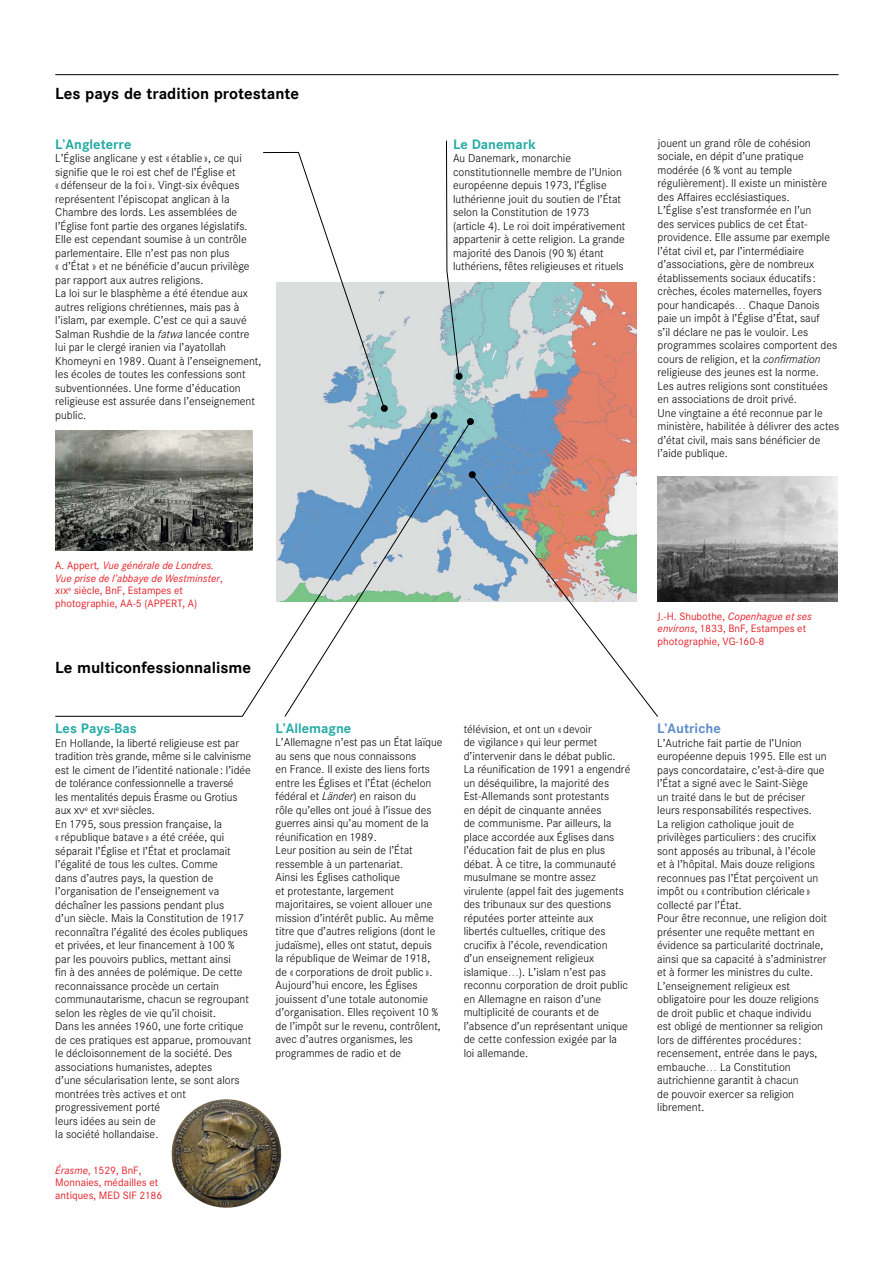
<style>
.page{position:relative;width:893px;height:1263px;background:#fff}
.page>*{position:absolute;margin:0;border:0;box-sizing:border-box;transform-origin:0 0}
.t1{font:700 15.75px "Corporate SBQ3";color:#000}
.t2{font:700 13.5px "Corporate SBQ3";color:#26aba5}
.t3{font:700 13.5px "Corporate SBQ3";color:#5d8cc9}
.t4{font:300 11.25px/13.5px "Corporate SBQ3";color:#000}
.t5{font:10.5px/12.8px "Corporate SBQ3";color:#e31f27}
.s1{font-style:italic}
.s2{font-family:"Corporate Expert SBQ4"}
</style>
<div class="page">
<hr style="left:55px;top:74px;width:783px;height:1px;background:#000">
<img style="left:276px;top:282px;width:360px;height:192px">
<img style="left:658px;top:477px;width:180px;height:124px">
<div style="left:381px;top:405px;width:7px;height:7px;background:#000;border-radius:50%"></div>
<svg style="left:263px;top:152px;width:122px;height:257px"></svg>
<div style="left:430px;top:412px;width:7px;height:7px;background:#000;border-radius:50%"></div>
<svg style="left:55px;top:415px;width:380px;height:302px"></svg>
<div style="left:469px;top:471px;width:7px;height:7px;background:#000;border-radius:50%"></div>
<svg style="left:471px;top:474px;width:187px;height:243px"></svg>
<div style="left:467px;top:418px;width:7px;height:7px;background:#000;border-radius:50%"></div>
<svg style="left:284px;top:421px;width:187px;height:296px"></svg>
<div style="left:456px;top:373px;width:7px;height:7px;background:#000;border-radius:50%"></div>
<svg style="left:446px;top:140px;width:14px;height:237px"></svg>
<img style="left:55px;top:430px;width:198px;height:121px">
<img style="left:172px;top:1099px;width:109px;height:109px">
<h1 class="t1" style="left:55px;top:84px;width:245px">Les pays de tradition protestante</h1>
<p class="t2" style="left:55px;top:136px;width:78px">L’Angleterre</p>
<p class="t4" style="left:55px;top:151px;width:208px">L’Église anglicane y est «établie», ce qui signifie que le roi est chef de l’Église et «défenseur de la foi». Vingt-six évêques représentent l’épiscopat anglican à la Chambre des lords. Les assemblées de l’Église font partie des organes législatifs.<br>Elle est cependant soumise à un contrôle parlementaire. Elle n’est pas non plus<br>« d’État » et ne bénéficie d’aucun privilège par rapport aux autres religions.<br>La loi sur le blasphème a été étendue aux autres religions chrétiennes, mais pas à l’islam, par exemple. C’est ce qui a sauvé Salman Rushdie de la <span class="s1">fatwa</span> lancée contre lui par le clergé iranien via l’ayatollah Khomeyni en 1989. Quant à l’enseignement, les écoles de toutes les confessions sont subventionnées. Une forme d’éducation religieuse est assurée dans l’enseignement public.</p>
<p class="t2" style="left:453px;top:136px;width:84px">Le Danemark</p>
<p class="t4" style="left:453px;top:151px;width:174px">Au Danemark, monarchie constitutionnelle membre de l’Union européenne depuis 1973, l’Église luthérienne jouit du soutien de l’État selon la Constitution de 1973<br>(article 4). Le roi doit impérativement appartenir à cette religion. La grande majorité des Danois (90 %) étant luthériens, fêtes religieuses et rituels</p>
<p class="t4" style="left:658px;top:136px;width:183px">jouent un grand rôle de cohésion sociale, en dépit d’une pratique modérée (6 % vont au temple régulièrement). Il existe un ministère des Affaires ecclésiastiques.<br>L’Église s’est transformée en l’un<br>des services publics de cet État&shy;providence. Elle assume par exemple l’état civil et, par l’intermédiaire d’associations, gère de nombreux établissements sociaux éducatifs : crèches, écoles maternelles, foyers pour handicapés… Chaque Danois paie un impôt à l’Église d’État, sauf<br>s’il déclare ne pas le vouloir. Les programmes scolaires comportent des cours de religion, et la <span class="s1">confirmation </span>religieuse des jeunes est la norme.<br>Les autres religions sont constituées en associations de droit privé.<br>Une vingtaine a été reconnue par le ministère, habilitée à délivrer des actes d’état civil, mais sans bénéficier de l’aide publique.</p>
<p class="t5" style="left:55px;top:559px;width:169px">A. Appert<span class="s1">, Vue générale de Londres.<br>Vue prise de l’abbaye de Westminster</span>, <span class="s2">xix</span><sup>e</sup> siècle, BnF, Estampes et photographie, AA-5 (APPERT, A)</p>
<h1 class="t1" style="left:55px;top:658px;width:197px">Le multiconfessionnalisme</h1>
<p class="t2" style="left:55px;top:720px;width:83px">Les Pays-Bas</p>
<p class="t4" style="left:55px;top:736px;width:198px">En Hollande, la liberté religieuse est par tradition très grande, même si le calvinisme est le ciment de l’identité nationale: l’idée de tolérance confessionnelle a traversé<br>les mentalités depuis Érasme ou Grotius aux <span class="s2">xv</span><sup>e</sup> et <span class="s2">xvi</span><sup>e</sup> siècles.<br>En 1795, sous pression française, la «république batave» a été créée, qui séparait l’Église et l’État et proclamait l’égalité de tous les cultes. Comme<br>dans d’autres pays, la question de l’organisation de l’enseignement va déchaîner les passions pendant plus<br>d’un siècle. Mais la Constitution de 1917 reconnaîtra l’égalité des écoles publiques et privées, et leur financement à 100 % par les pouvoirs publics, mettant ainsi<br>fin à des années de polémique. De cette reconnaissance procède un certain communautarisme, chacun se regroupant selon les règles de vie qu’il choisit.<br>Dans les années 1960, une forte critique de ces pratiques est apparue, promouvant le décloisonnement de la société. Des associations humanistes, adeptes<br>d’une sécularisation lente, se sont alors montrées très actives et ont progressivement porté<br>leurs idées au sein de<br>la société hollandaise.</p>
<p class="t5" style="left:55px;top:1163px;width:109px"><span class="s1">Érasme</span>, 1529, BnF,<br>Monnaies, médailles et antiques, MED SIF 2186</p>
<p class="t2" style="left:275px;top:720px;width:77px">L’Allemagne</p>
<p class="t4" style="left:275px;top:736px;width:168px">L’Allemagne n’est pas un État laïque au sens que nous connaissons<br>en France. Il existe des liens forts entre les Églises et l’État (échelon fédéral et <span class="s1">Länder</span>) en raison du<br>rôle qu’elles ont joué à l’issue des guerres ainsi qu’au moment de la réunification en 1989.<br>Leur position au sein de l’État ressemble à un partenariat.<br>Ainsi les Églises catholique<br>et protestante, largement majoritaires, se voient allouer une mission d’intérêt public. Au même titre que d’autres religions (dont le judaïsme), elles ont statut, depuis la république de Weimar de 1918, de « corporations de droit public ».<br>Aujourd’hui encore, les Églises jouissent d’une totale autonomie d’organisation. Elles reçoivent 10 % de l’impôt sur le revenu, contrôlent, avec d’autres organismes, les programmes de radio et de</p>
<p class="t4" style="left:464px;top:722px;width:168px">télévision, et ont un «devoir<br>de vigilance» qui leur permet d’intervenir dans le débat public.<br>La réunification de 1991 a engendré un déséquilibre, la majorité des<br>Est-Allemands sont protestants<br>en dépit de cinquante années<br>de communisme. Par ailleurs, la place accordée aux Églises dans l’éducation fait de plus en plus débat. À ce titre, la communauté musulmane se montre assez virulente (appel fait des jugements des tribunaux sur des questions réputées porter atteinte aux libertés cultuelles, critique des crucifix à l’école, revendication d’un enseignement religieux islamique…). L’islam n’est pas reconnu corporation de droit public en Allemagne en raison d’une multiplicité de courants et de l’absence d’un représentant unique de cette confession exigée par la loi allemande.</p>
<p class="t5" style="left:658px;top:610px;width:156px">J.-H. Shubothe, <span class="s1">Copenhague et ses environs</span>, 1833, BnF, Estampes et photographie, VG-160-8</p>
<p class="t3" style="left:657px;top:720px;width:65px">L’Autriche</p>
<p class="t4" style="left:657px;top:736px;width:171px">L’Autriche fait partie de l’Union européenne depuis 1995. Elle est un pays concordataire, c’est-à-dire que l’État a signé avec le Saint-Siège<br>un traité dans le but de préciser leurs responsabilités respectives.<br>La religion catholique jouit de privilèges particuliers : des crucifix sont apposés au tribunal, à l’école et à l’hôpital. Mais douze religions reconnues pas l’État perçoivent un impôt ou « contribution cléricale» collecté par l’État.<br>Pour être reconnue, une religion doit présenter une requête mettant en évidence sa particularité doctrinale, ainsi que sa capacité à s’administrer et à former les ministres du culte.<br>L’enseignement religieux est obligatoire pour les douze religions de droit public et chaque individu est obligé de mentionner sa religion lors de différentes procédures : recensement, entrée dans le pays, embauche… La Constitution autrichienne garantit à chacun<br>de pouvoir exercer sa religion librement.</p>
</div>
